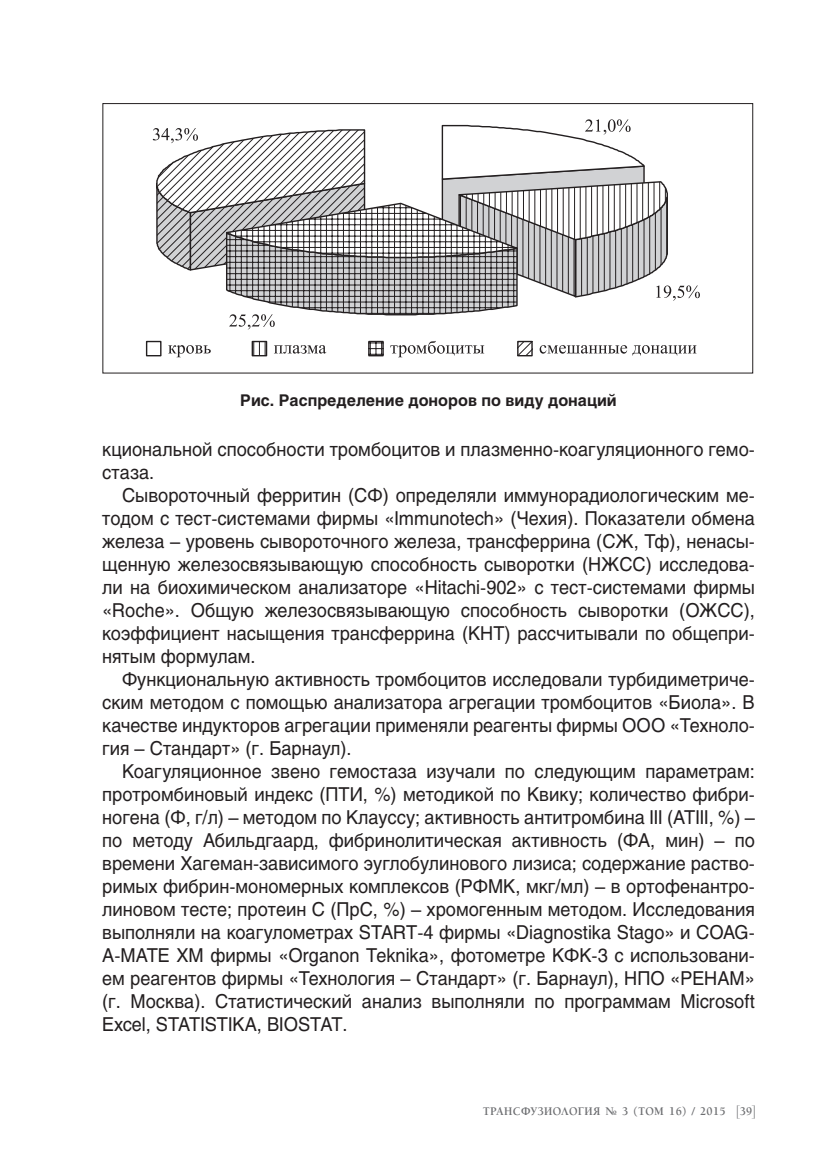
<style>
.page{position:relative;width:823px;height:1163px;background:#fff}
.page>*{position:absolute;margin:0;border:0;box-sizing:border-box;transform-origin:0 0}
.t1{font:19px/23px "Helios";color:#231f20;text-align:justify;scale:.95 1}
.t2{font:700 16px "Helios";color:#231f20}
.t3{font:700 12px "Alliance C";letter-spacing:.03em;color:#6c6d70;scale:.95 1}
.s1{font-family:"Helios Cond";font-weight:100;font-size:15.6px}
</style>
<div class="page">
<div style="left:102px;top:103px;width:650px;height:270px;border:1px solid #231f20"></div>
<svg style="left:153px;top:119px;width:546px;height:210px"></svg>
<div style="left:146px;top:341px;width:15px;height:15px;border:1px solid #231f20"></div>
<svg style="left:253px;top:343px;width:12px;height:11px"></svg>
<div style="left:251px;top:341px;width:16px;height:15px;border:1px solid #231f20"></div>
<svg style="left:370px;top:343px;width:11px;height:11px"></svg>
<div style="left:368px;top:341px;width:15px;height:15px;border:1px solid #231f20"></div>
<svg style="left:519px;top:343px;width:11px;height:11px"></svg>
<div style="left:517px;top:341px;width:15px;height:15px;border:1px solid #231f20"></div>
<svg style="left:168px;top:345px;width:43px;height:12px"></svg>
<svg style="left:274px;top:345px;width:52px;height:8px"></svg>
<svg style="left:390px;top:341px;width:94px;height:16px"></svg>
<svg style="left:539px;top:345px;width:87px;height:8px"></svg>
<svg style="left:632px;top:345px;width:64px;height:10px"></svg>
<p class="t2" style="left:240px;top:390px;width:378px">Рис. Распределение доноров по виду донаций</p>
<p class="t1" style="left:102px;top:437px;width:686px">кциональной способности тромбоцитов и плазменно-коагуляционного гемо&shy;стаза.</p>
<p class="t1" style="left:102px;top:483px;width:688px;text-indent:20px">Сывороточный ферритин (СФ) определяли иммунорадиологическим ме&shy;тодом с тест-системами фирмы «Immunotech» (Чехия). Показатели обмена железа – уровень сывороточного железа, трансферрина (СЖ, Тф), ненасы&shy;щенную железосвязывающую способность сыворотки (НЖСС) исследова&shy;ли на биохимическом анализаторе «Hitachi-902» с тест-системами фирмы «Roche». Общую железосвязывающую способность сыворотки (ОЖСС), коэффициент насыщения трансферрина (КНТ) рассчитывали по общепри&shy;нятым формулам.</p>
<p class="t1" style="left:102px;top:667px;width:688px;text-indent:20px">Функциональную активность тромбоцитов исследовали турбидиметриче&shy;ским методом с помощью анализатора агрегации тромбоцитов «Биола». В качестве индукторов агрегации применяли реагенты фирмы ООО «Техноло&shy;гия – Стандарт» (г. Барнаул).</p>
<p class="t1" style="left:102px;top:759px;width:688px;text-indent:20px">Коагуляционное звено гемостаза изучали по следующим параметрам: протромбиновый индекс (ПТИ, %) методикой по Квику; количество фибри&shy;ногена (Ф, г/л) – методом по Клауссу; активность антитромбина III (АТIII, %) – по методу Абильдгаард, фибринолитическая активность (ФА, мин) – по времени Хагеман-зависимого эуглобулинового лизиса; содержание раство&shy;римых фибрин-мономерных комплексов (РФМК, мкг/мл) – в ортофенантро&shy;линовом тесте; протеин С (ПрС, %) – хромогенным методом. Исследования выполняли на коагулометрах START-4 фирмы «Diagnostika Stago» и COAG-A-MATE XM фирмы «Organon Teknika», фотометре КФК-3 с использовани&shy;ем реагентов фирмы «Технология – Стандарт» (г. Барнаул), НПО «РЕНАМ» (г. Москва). Статистический анализ выполняли по программам Microsoft Excel, STATISTIKA, BIOSTAT.</p>
<p class="t3" style="left:482px;top:1104px;width:289px">Трансфузиология № 3 (том 16) / 2015 <span class="s1">[</span>39<span class="s1">]</span></p>
</div>
